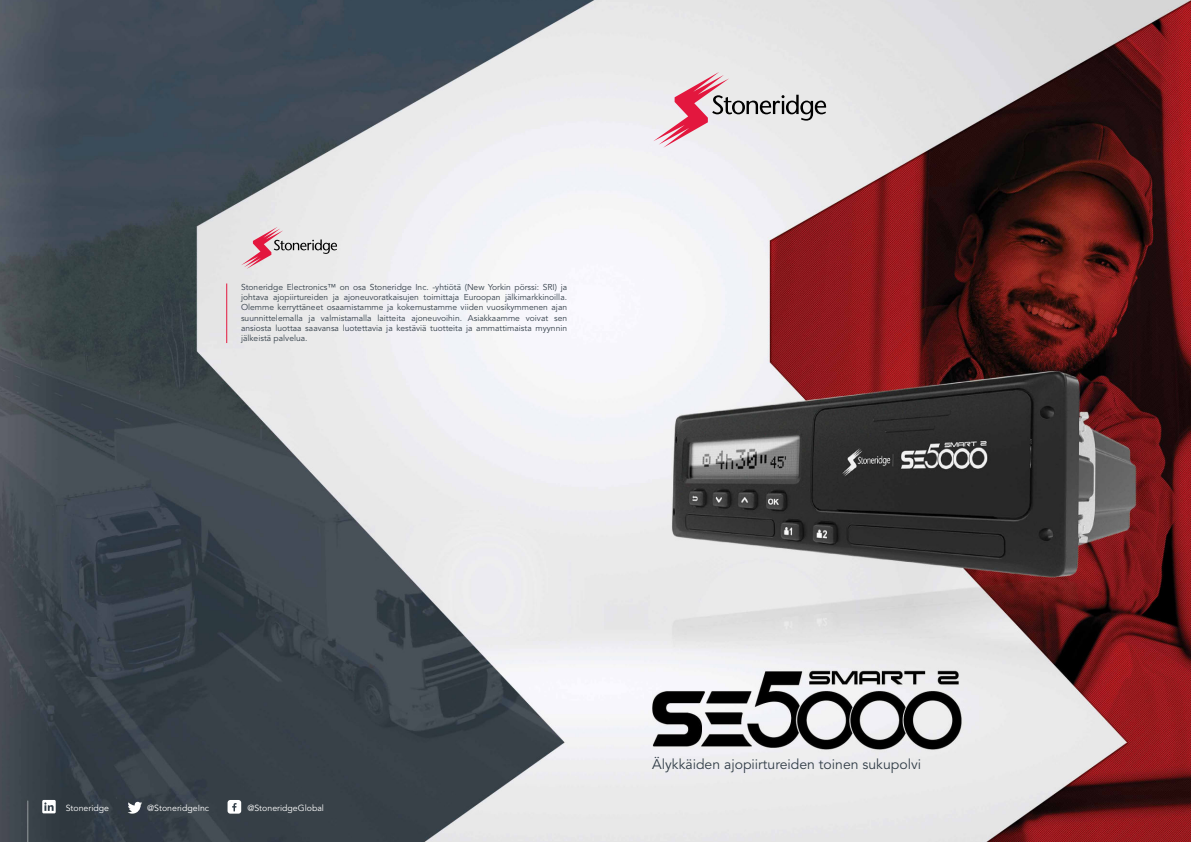
<style>
.page{position:relative;width:1191px;height:842px;background:#fff}
.page>*{position:absolute;margin:0;border:0;box-sizing:border-box;transform-origin:0 0}
.t1{font:14px "Avenir LT Std";color:#323e48}
.t2{font:8.8px "Avenir LT Std";color:#fff}
.t3{font:8.5px/10.2px "Avenir LT Std";color:#323e48;text-align:justify}
</style>
<div class="page">
<img style="left:0;top:0;width:1191px;height:842px">
<svg style="left:128px;top:801px;width:14px;height:13px"></svg>
<div style="left:42px;top:800px;width:14px;height:13px;background:#fff"></div>
<svg style="left:44px;top:802px;width:10px;height:9px"></svg>
<div style="left:227px;top:800px;width:14px;height:14px;background:#fff;border-radius:3px"></div>
<svg style="left:232px;top:803px;width:4px;height:8px"></svg>
<svg style="left:653px;top:72px;width:173px;height:76px"></svg>
<svg style="left:241px;top:227px;width:96px;height:42px"></svg>
<hr style="left:226px;top:283px;width:1px;height:60px;background:#e3173e">
<p class="t3" style="left:241px;top:282px;width:328px">Stoneridge Electronics™ on osa Stoneridge Inc. -yhtiötä (New Yorkin pörssi: SRI) ja johtava ajopiirtureiden ja ajoneuvoratkaisujen toimittaja Euroopan jälkimarkkinoilla.<br>Olemme kerryttäneet osaamistamme ja kokemustamme viiden vuosikymmenen ajan suunnittelemalla ja valmistamalla laitteita ajoneuvoihin. Asiakkaamme voivat sen ansiosta luottaa saavansa luotettavia ja kestäviä tuotteita ja ammattimaista myynnin jälkeistä palvelua.</p>
<p class="t2" style="left:66px;top:803px;width:45px">Stoneridge</p>
<p class="t2" style="left:147px;top:803px;width:63px">@StoneridgeInc</p>
<p class="t2" style="left:247px;top:803px;width:78px">@StoneridgeGlobal</p>
<h1 class="t1" style="left:652px;top:756px;width:270px">Älykkäiden ajopiirtureiden toinen sukupolvi</h1>
</div>
